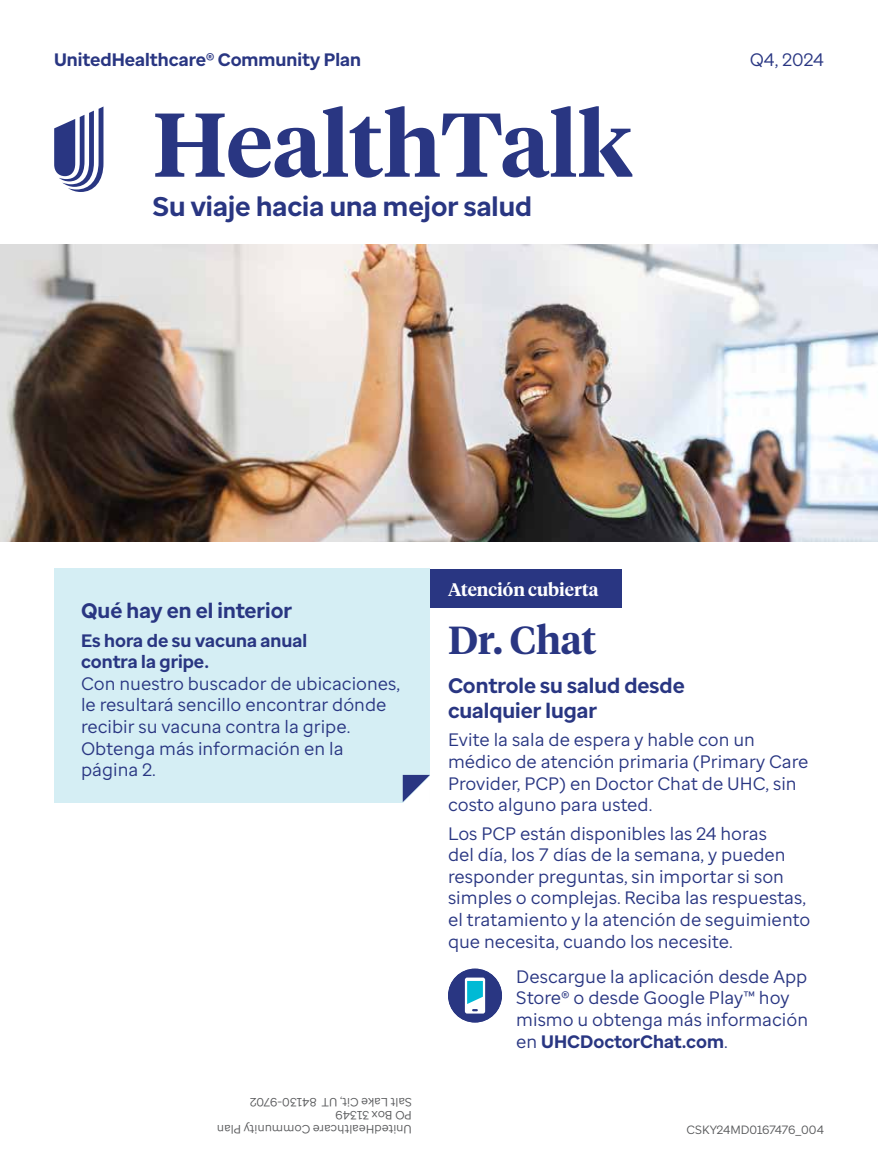
<style>
.page{position:relative;width:878px;height:1161px;background:#fff}
.page>*{position:absolute;margin:0;border:0;box-sizing:border-box;transform-origin:0 0}
.t1{font:600 90px "UHC Serif Headline";color:#293682}
.Headline{font:600 39px "UHC Serif Headline";color:#293682}
.t2{font:700 27px "Enterprise Sans";color:#293682}
.BodyCopy{font:700 21px/25.2px "Enterprise Sans";color:#293682}
.BodyCopy-2{font:18px/21.6px "Enterprise Sans";color:#293682}
.t3{font:700 18px "Enterprise Sans";color:#293682}
.t4{font:600 18px "UHC Serif Headline";color:#fff}
.t5{font:12px/13.5px "Enterprise Sans";color:#58595b}
.s1{font-weight:700}
</style>
<div class="page">
<div style="left:394px;top:570px;width:227px;height:38px;background:#293682"></div>
<img style="left:0;top:245px;width:878px;height:297px">
<div style="left:54px;top:568px;width:376px;height:235px;background:#d5eef4"></div>
<div style="left:448px;top:969px;width:54px;height:54px;background:#293682;border-radius:50%"></div>
<svg style="left:465px;top:978px;width:20px;height:36px"></svg>
<svg style="left:403px;top:775px;width:27px;height:28px"></svg>
<svg style="left:54px;top:106px;width:49px;height:86px"></svg>
<p class="t3" style="left:54px;top:48px;width:308px">UnitedHealthcare® Community Plan</p>
<p class="t1" style="left:153px;top:83px;width:481px">HealthTalk</p>
<p class="t2" style="left:153px;top:189px;width:380px">Su viaje hacia una mejor salud</p>
<p class="BodyCopy-2" style="left:749px;top:48px;width:76px">Q4, 2024</p>
<p class="t4" style="left:448px;top:577px;width:152px">Atención cubierta</p>
<p class="BodyCopy" style="left:81px;top:598px;width:212px">Qué hay en el interior</p>
<p class="BodyCopy-2" style="left:81px;top:629px;width:321px"><span class="s1">Es hora de su vacuna anual<br>contra la gripe.<br></span>Con nuestro buscador de ubicaciones, le resultará sencillo encontrar dónde recibir su vacuna contra la gripe.<br>Obtenga más información en la página 2.</p>
<p class="Headline" style="left:448px;top:614px;width:150px">Dr. Chat</p>
<p class="BodyCopy" style="left:448px;top:673px;width:238px">Controle su salud desde cualquier lugar</p>
<p class="BodyCopy-2" style="left:448px;top:729px;width:362px">Evite la sala de espera y hable con un médico de atención primaria (Primary Care Provider, PCP) en Doctor Chat de UHC, sin costo alguno para usted.</p>
<p class="BodyCopy-2" style="left:448px;top:822px;width:364px">Los PCP están disponibles las 24 horas<br>del día, los 7 días de la semana, y pueden responder preguntas, sin importar si son simples o complejas. Reciba las respuestas, el tratamiento y la atención de seguimiento que necesita, cuando los necesite.</p>
<p class="BodyCopy-2" style="left:516px;top:966px;width:293px">Descargue la aplicación desde App<br>Store® o desde Google Play™ hoy mismo u obtenga más información en <span class="s1">UHCDoctorChat.com</span>.</p>
<p class="t5" style="left:412px;top:1136px;width:196px;rotate:-180deg">UnitedHealthcare Community Plan<br>PO Box 31349<br>Salt Lake Cit, UT 84130-9702</p>
<p class="t5" style="left:686px;top:1123px;width:139px">CSKY24MD0167476_004</p>
</div>
